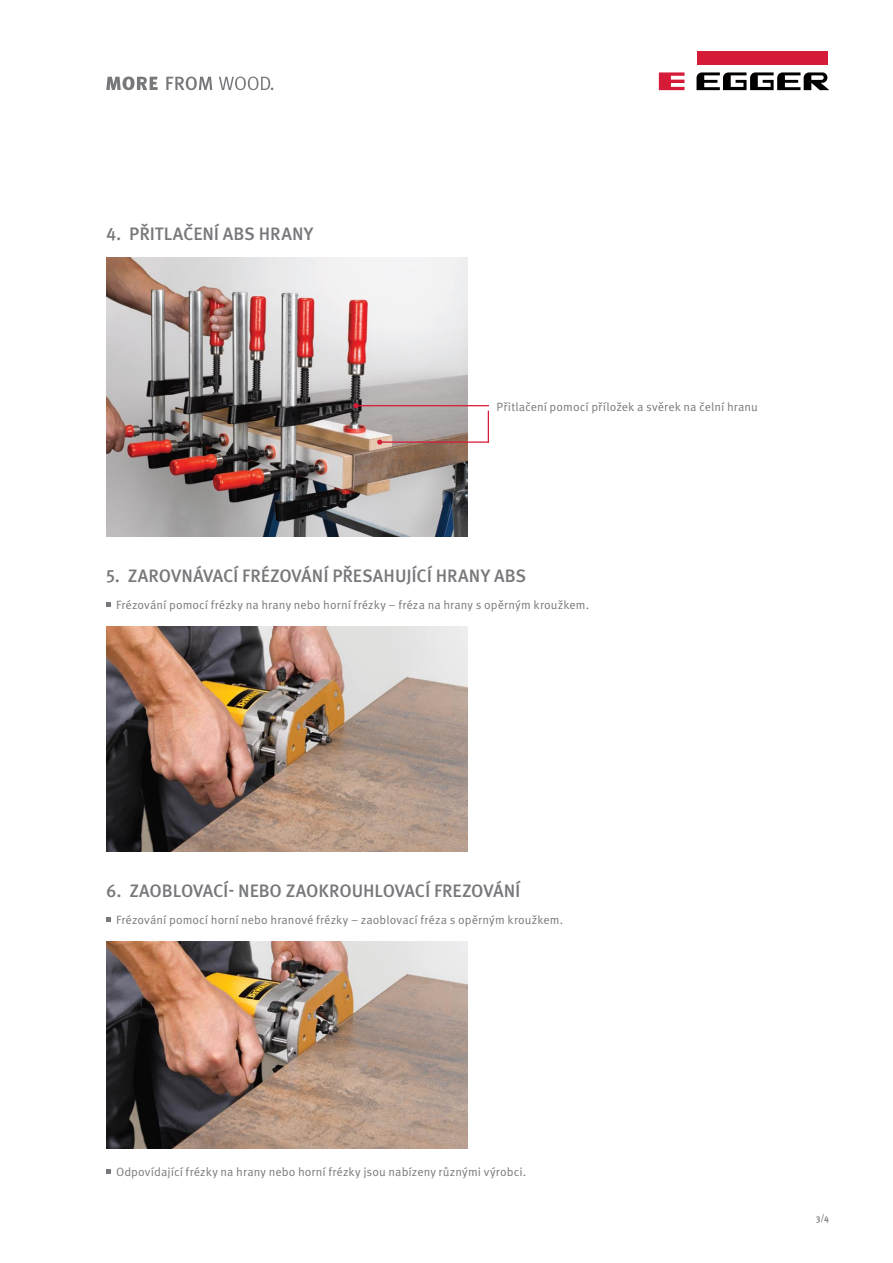
<style>
.page{position:relative;width:893px;height:1263px;background:#fff}
.page>*{position:absolute;margin:0;border:0;box-sizing:border-box;transform-origin:0 0}
.t1{font:500 18px "Meta Pro";letter-spacing:-.005em;color:#77787b}
.t2{font:12px "Meta Pro";letter-spacing:.01em;color:#77787b}
.t3{font:500 9px "Meta Pro";color:#77787b}
</style>
<div class="page">
<div style="left:696px;top:51px;width:131px;height:13px;background:#d61b38"></div>
<svg style="left:659px;top:72px;width:25px;height:18px"></svg>
<svg style="left:696px;top:72px;width:133px;height:18px"></svg>
<svg style="left:106px;top:77px;width:52px;height:13px"></svg>
<svg style="left:166px;top:77px;width:46px;height:13px"></svg>
<svg style="left:219px;top:77px;width:54px;height:13px"></svg>
<svg style="left:106px;top:1169px;width:5px;height:4px"></svg>
<img style="left:106px;top:258px;width:362px;height:279px">
<img style="left:106px;top:627px;width:362px;height:225px">
<img style="left:106px;top:942px;width:362px;height:207px">
<svg style="left:106px;top:602px;width:5px;height:4px"></svg>
<svg style="left:106px;top:917px;width:5px;height:4px"></svg>
<hr style="left:380px;top:441px;width:109px;height:2px;background:#d61b38">
<svg style="left:377px;top:440px;width:5px;height:5px"></svg>
<hr style="left:356px;top:405px;width:133px;height:1px;background:#d61b38">
<svg style="left:353px;top:403px;width:5px;height:5px"></svg>
<hr style="left:488px;top:411px;width:1px;height:31px;background:#d61b38">
<h1 class="t1" style="left:106px;top:222px;width:209px">4. PŘITLAČENÍ ABS HRANY</h1>
<p class="t2" style="left:496px;top:399px;width:263px">Přitlačení pomocí příložek a svěrek na čelní hranu</p>
<h1 class="t1" style="left:106px;top:564px;width:421px">5. ZAROVNÁVACÍ FRÉZOVÁNÍ PŘESAHUJÍCÍ HRANY ABS</h1>
<p class="t2" style="left:116px;top:597px;width:474px">Frézování pomocí frézky na hrany nebo horní frézky – fréza na hrany s opěrným kroužkem.</p>
<h1 class="t1" style="left:106px;top:879px;width:415px">6. ZAOBLOVACÍ- NEBO ZAOKROUHLOVACÍ FREZOVÁNÍ</h1>
<p class="t2" style="left:116px;top:912px;width:448px">Frézování pomocí horní nebo hranové frézky – zaoblovací fréza s opěrným kroužkem.</p>
<p class="t2" style="left:116px;top:1164px;width:412px">Odpovídající frézky na hrany nebo horní frézky jsou nabízeny různými výrobci.</p>
<p class="t3" style="left:816px;top:1212px;width:15px">3/4</p>
</div>
